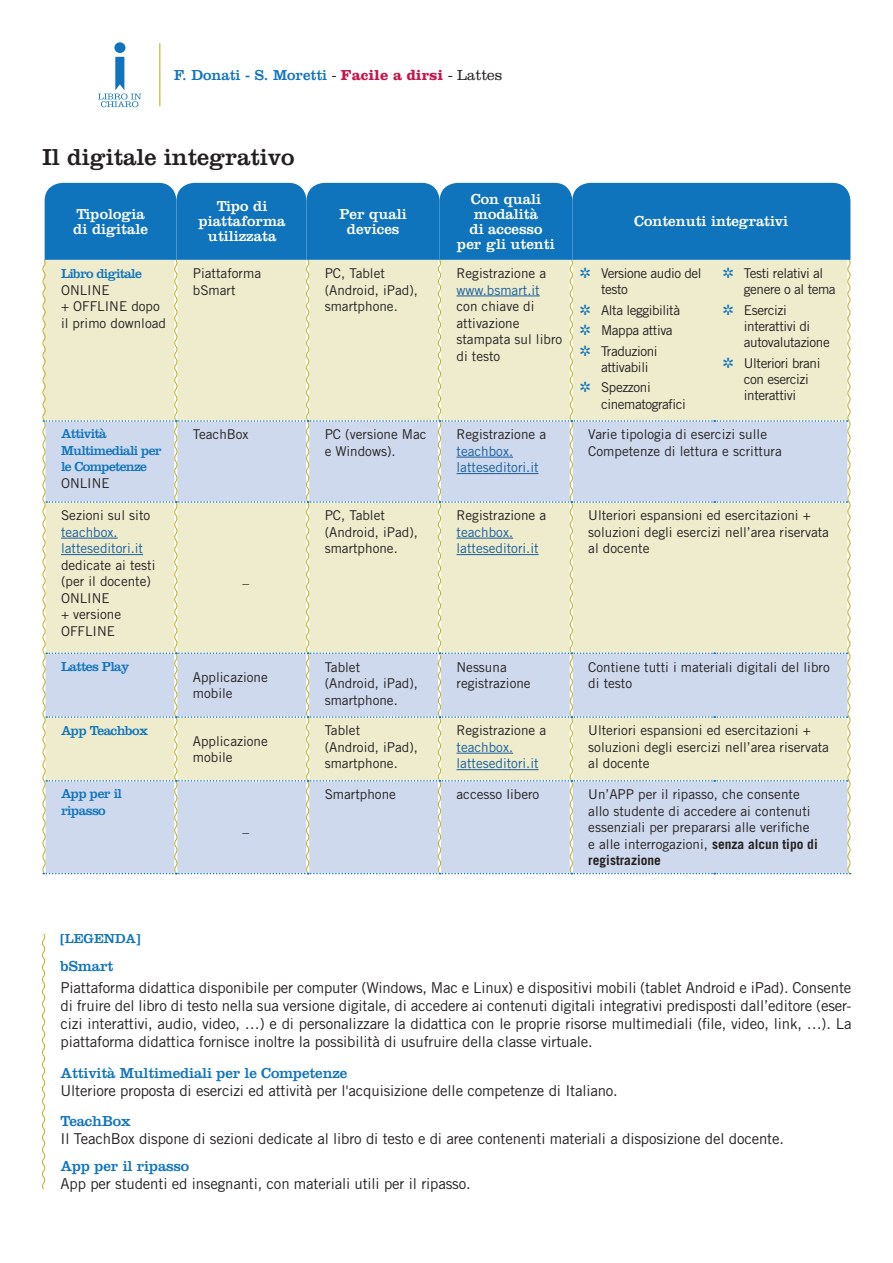
<style>
.page{position:relative;width:893px;height:1263px;background:#fff}
.page>*{position:absolute;margin:0;border:0;box-sizing:border-box;transform-origin:0 0}
.t1{font:24px "Clarendon LT Std";color:#231f20}
.t2{font:15px/18px "Trade Gothic LT Std";letter-spacing:-.01em;color:#231f20;text-align:justify}
.t3{font:15px/15px "Clarendon LT Std";color:#fff;text-align:center}
.t4{font:15px "Clarendon LT Std";letter-spacing:-.01em;color:#1074bc}
.t5{font:13.5px/16.5px "Trade Gothic LT Std";color:#231f20}
.t6{font:13.5px/16.2px "Trade Gothic LT Std";letter-spacing:-.03em;color:#231f20}
.t7{font:13.5px/16.5px "Trade Gothic LT Std";color:#175d9e}
.t8{font:13.5px/16.5px "Clarendon LT Std";letter-spacing:-.05em;color:#1074bc}
.t9{font:13.5px "Clarendon LT Std";color:#1074bc}
.s1{font-family:"Clarendon";font-weight:300;color:#231f20}
.s2{font-family:"Clarendon";font-weight:700;color:#c5164a}
.s3{color:#175d9e}
.s4{color:#1074bc}
.s5{color:#231f20}
.s6{font-weight:700}
</style>
<div class="page">
<svg style="left:42px;top:183px;width:809px;height:691px;background:#cad7d5"></svg>
<svg style="left:42px;top:933px;width:4px;height:257px"></svg>
<hr style="left:159px;top:43px;width:1px;height:63px;background:#bbb12a">
<div style="left:114px;top:42px;width:11px;height:11px;background:#1074bc;border-radius:50%"></div>
<svg style="left:98px;top:57px;width:43px;height:50px"></svg>
<p class="t4" style="left:174px;top:67px;width:329px">F. Donati - S. Moretti <span class="s1">-</span> <span class="s2">Facile a dirsi</span> <span class="s1">- Lattes</span></p>
<p class="t1" style="left:43px;top:143px;width:253px">Il digitale integrativo</p>
<p class="t3" style="left:76px;top:206px;width:70px">Tipologia</p>
<p class="t3" style="left:73px;top:221px;width:76px">di digitale</p>
<p class="t8" style="left:61px;top:265px;width:82px">Libro digitale</p>
<p class="t5" style="left:61px;top:281px;width:50px">ONLINE</p>
<p class="t5" style="left:61px;top:298px;width:107px">+ OFFLINE dopo il primo download</p>
<p class="t3" style="left:199px;top:199px;width:88px">Tipo di piattaforma utilizzata</p>
<p class="t3" style="left:340px;top:206px;width:69px">Per quali</p>
<p class="t3" style="left:347px;top:221px;width:54px">devices</p>
<p class="t5" style="left:193px;top:265px;width:70px">Piattaforma</p>
<p class="t5" style="left:193px;top:281px;width:44px">bSmart</p>
<p class="t5" style="left:325px;top:265px;width:62px">PC, Tablet</p>
<p class="t5" style="left:325px;top:281px;width:95px">(Android, iPad), smartphone.</p>
<p class="t3" style="left:471px;top:191px;width:72px;text-align:left">Con quali modalità</p>
<p class="t3" style="left:470px;top:221px;width:74px">di accesso</p>
<p class="t3" style="left:457px;top:236px;width:99px">per gli utenti</p>
<p class="t5" style="left:456px;top:265px;width:91px">Registrazione a <span class="s3">www.bsmart.it</span></p>
<p class="t5" style="left:456px;top:298px;width:107px">con chiave di attivazione stampata sul libro di testo</p>
<p class="t3" style="left:634px;top:214px;width:155px">Contenuti integrativi</p>
<p class="t6" style="left:601px;top:265px;width:102px;text-indent:-21px"><span class="s4">✲</span> Versione audio del testo</p>
<p class="t6" style="left:580px;top:302px;width:102px"><span class="s4">✲</span> Alta leggibilità</p>
<p class="t6" style="left:580px;top:322px;width:94px"><span class="s4">✲</span> Mappa attiva</p>
<p class="t6" style="left:601px;top:343px;width:58px;text-indent:-21px"><span class="s4">✲</span> Traduzioni attivabili</p>
<p class="t6" style="left:601px;top:379px;width:86px;text-indent:-21px"><span class="s4">✲</span> Spezzoni cinematografici</p>
<p class="t6" style="left:744px;top:265px;width:93px;text-indent:-21px"><span class="s4">✲</span> Testi relativi al genere o al tema</p>
<p class="t6" style="left:744px;top:302px;width:87px;text-indent:-21px"><span class="s4">✲</span> Esercizi interattivi di autovalutazione</p>
<p class="t6" style="left:744px;top:354px;width:78px;text-indent:-21px"><span class="s4">✲</span> Ulteriori brani con esercizi interattivi</p>
<p class="t8" style="left:61px;top:426px;width:102px">Attività<br>Multimediali per le Competenze</p>
<p class="t5" style="left:61px;top:475px;width:50px">ONLINE</p>
<p class="t5" style="left:193px;top:426px;width:57px">TeachBox</p>
<p class="t5" style="left:325px;top:426px;width:103px">PC (versione Mac e Windows).</p>
<p class="t7" style="left:456px;top:426px;width:91px"><span class="s5">Registrazione a </span>teachbox. latteseditori.it</p>
<p class="t5" style="left:588px;top:426px;width:195px">Varie tipologia di esercizi sulle<br>Competenze di lettura e scrittura</p>
<p class="t5" style="left:61px;top:507px;width:96px">Sezioni sul sito <span class="s3">teachbox. latteseditori.it </span>dedicate ai testi (per il docente)<br>ONLINE</p>
<p class="t5" style="left:61px;top:606px;width:62px">+ versione<br>OFFLINE</p>
<p class="t5" style="left:243px;top:569px;width:8px">_</p>
<p class="t5" style="left:325px;top:507px;width:62px">PC, Tablet</p>
<p class="t5" style="left:325px;top:523px;width:95px">(Android, iPad), smartphone.</p>
<p class="t7" style="left:456px;top:507px;width:91px"><span class="s5">Registrazione a </span>teachbox. latteseditori.it</p>
<p class="t5" style="left:588px;top:507px;width:242px">Ulteriori espansioni ed esercitazioni + soluzioni degli esercizi nell’area riservata al docente</p>
<p class="t8" style="left:61px;top:658px;width:70px">Lattes Play</p>
<p class="t5" style="left:193px;top:668px;width:77px">Applicazione mobile</p>
<p class="t5" style="left:325px;top:658px;width:37px">Tablet</p>
<p class="t5" style="left:325px;top:675px;width:95px">(Android, iPad), smartphone.</p>
<p class="t5" style="left:456px;top:658px;width:76px">Nessuna registrazione</p>
<p class="t5" style="left:588px;top:658px;width:243px">Contiene tutti i materiali digitali del libro di testo</p>
<p class="t8" style="left:61px;top:722px;width:89px">App Teachbox</p>
<p class="t5" style="left:193px;top:732px;width:77px">Applicazione mobile</p>
<p class="t5" style="left:325px;top:722px;width:37px">Tablet</p>
<p class="t5" style="left:325px;top:739px;width:95px">(Android, iPad), smartphone.</p>
<p class="t7" style="left:456px;top:722px;width:91px"><span class="s5">Registrazione a </span>teachbox. latteseditori.it</p>
<p class="t5" style="left:588px;top:722px;width:242px">Ulteriori espansioni ed esercitazioni + soluzioni degli esercizi nell’area riservata al docente</p>
<p class="t8" style="left:61px;top:785px;width:63px">App per il ripasso</p>
<p class="t5" style="left:243px;top:819px;width:8px">_</p>
<p class="t5" style="left:325px;top:786px;width:73px">Smartphone</p>
<p class="t5" style="left:456px;top:786px;width:84px">accesso libero</p>
<p class="t5" style="left:588px;top:786px;width:231px">Un’APP per il ripasso, che consente allo studente di accedere ai contenuti essenziali per prepararsi alle verifiche e alle interrogazioni, <span class="s6">senza alcun tipo di registrazione</span></p>
<p class="t9" style="left:60px;top:930px;width:83px">[LEGENDA]</p>
<p class="t4" style="left:61px;top:957px;width:54px">bSmart</p>
<p class="t2" style="left:61px;top:978px;width:792px">Piattaforma didattica disponibile per computer (Windows, Mac e Linux) e dispositivi mobili (tablet Android e iPad). Consente di fruire del libro di testo nella sua versione digitale, di accedere ai contenuti digitali integrativi predisposti dall’editore (eser&shy;cizi interattivi, audio, video, …) e di personalizzare la didattica con le proprie risorse multimediali (file, video, link, …). La piattaforma didattica fornisce inoltre la possibilità di usufruire della classe virtuale.</p>
<p class="t4" style="left:61px;top:1064px;width:288px">Attività Multimediali per le Competenze</p>
<p class="t2" style="left:61px;top:1081px;width:559px">Ulteriore proposta di esercizi ed attività per l'acquisizione delle competenze di Italiano.</p>
<p class="t4" style="left:61px;top:1112px;width:72px">TeachBox</p>
<p class="t2" style="left:61px;top:1130px;width:725px">Il TeachBox dispone di sezioni dedicate al libro di testo e di aree contenenti materiali a disposizione del docente.</p>
<p class="t4" style="left:61px;top:1157px;width:130px">App per il ripasso</p>
<p class="t2" style="left:61px;top:1174px;width:412px">App per studenti ed insegnanti, con materiali utili per il ripasso.</p>
</div>
